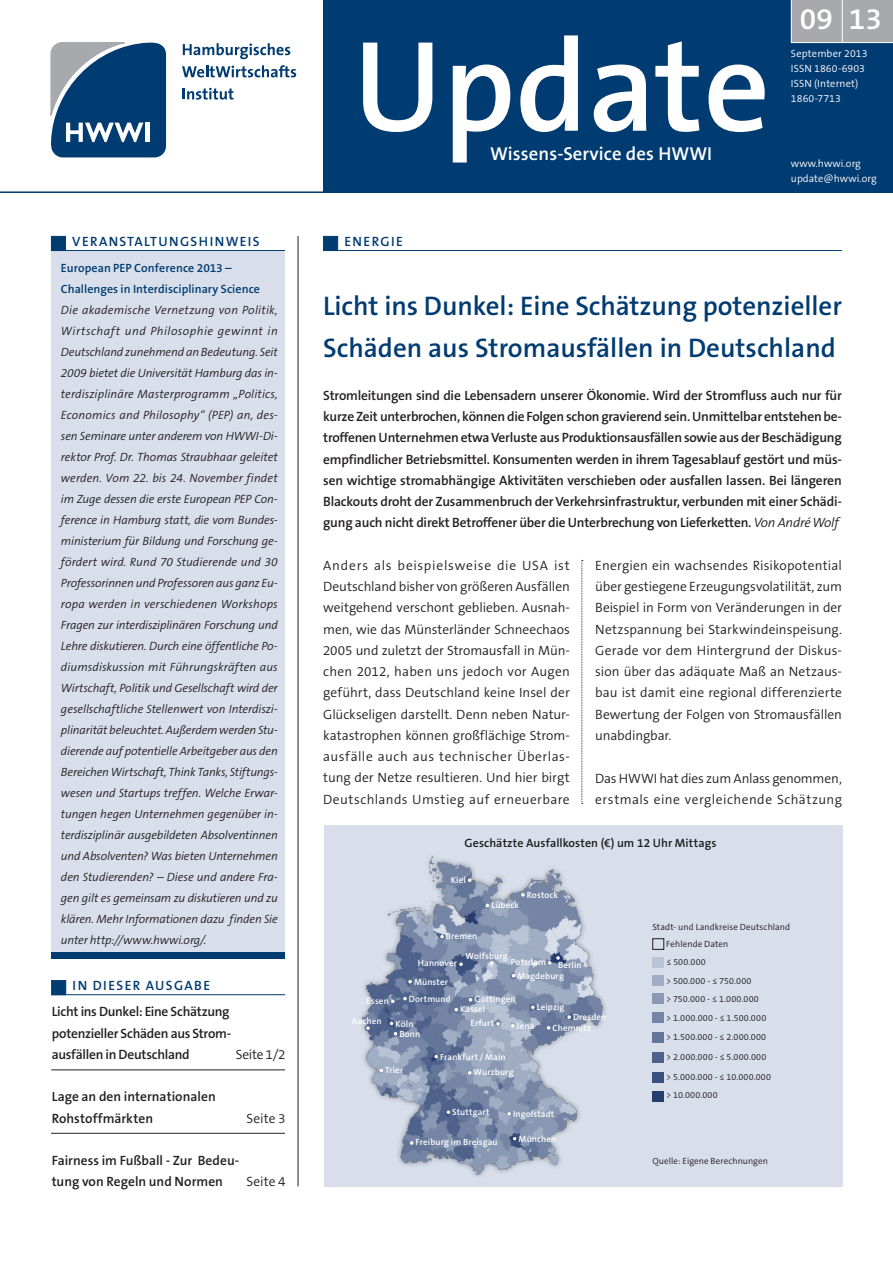
<style>
.page{position:relative;width:893px;height:1263px;background:#fff}
.page>*{position:absolute;margin:0;border:0;box-sizing:border-box;transform-origin:0 0}
.t1{font:600 130.5px "The Sans B6";color:#fff}
.t2{font:600 30px "The Sans B6";color:#fff}
.t3{font:600 27px/42px "The Sans B6";color:#003b71}
.t4{font:600 18.75px "The Sans B6";letter-spacing:.005em;color:#fff}
.t5{font:300 13.5px/21.3px "The Sans B4";color:#231f20;text-align:justify}
.t6{font:600 13.5px/21.3px "The Sans B6";letter-spacing:-.015em;color:#231f20}
.t7{font:300 13.5px/21.3px "The Sans B4";letter-spacing:.025em;color:#231f20}
.t8{font:600 13.5px "The Sans B6";letter-spacing:.1em;color:#003b71}
.t9{font:italic 300 12px/21px "The Sans B4";letter-spacing:-.015em;color:#231f20;text-align:justify}
.t10{font:600 12px/21px "The Sans B6";letter-spacing:.005em;color:#003b71}
.t11{font:600 12px "The Sans B6";letter-spacing:.01em;color:#231f20}
.t12{font:300 10.5px/15px "The Sans B4";letter-spacing:.005em;color:#fff}
.t13{font:600 9px/11.2px "The Sans B6";letter-spacing:.015em;color:#fff}
.t14{font:300 9px/18.8px "The Sans B4";letter-spacing:.015em;color:#231f20}
.s1{font-family:"The Sans B4";font-weight:300;font-style:italic}
</style>
<div class="page">
<div style="left:323px;top:0;width:570px;height:191px;background:#003b71"></div>
<svg style="left:183px;top:88px;width:50px;height:12px"></svg>
<svg style="left:182px;top:65px;width:114px;height:12px"></svg>
<svg style="left:183px;top:43px;width:107px;height:16px"></svg>
<svg style="left:50px;top:42px;width:116px;height:115px;background:#346089"></svg>
<hr style="left:0;top:191px;width:893px;height:2px;background:#003b71">
<div style="left:791px;top:0;width:102px;height:43px;background:#a8a9ad"></div>
<hr style="left:842px;top:0;width:1px;height:43px;background:#fff">
<div style="left:51px;top:251px;width:234px;height:701px;background:#d8dfeb"></div>
<hr style="left:298px;top:236px;width:1px;height:950px;background:#231f20">
<hr style="left:51px;top:250px;width:234px;height:1px;background:#003b71">
<div style="left:51px;top:236px;width:15px;height:15px;background:#003b71"></div>
<div style="left:323px;top:236px;width:15px;height:15px;background:#003b71;border:1px solid #003b71"></div>
<hr style="left:323px;top:250px;width:519px;height:1px;background:#003b71">
<hr style="left:51px;top:994px;width:234px;height:1px;background:#003b71">
<div style="left:51px;top:980px;width:15px;height:15px;background:#003b71;border:1px solid #003b71"></div>
<div style="left:51px;top:952px;width:234px;height:7px;background:#003b71"></div>
<hr style="left:51px;top:1133px;width:234px;height:1px;background:#231f20">
<hr style="left:51px;top:1069px;width:234px;height:1px;background:#231f20">
<svg style="left:581px;top:560px;width:2px;height:244px"></svg>
<svg style="left:324px;top:825px;width:519px;height:361px;background:#bfc8d9"></svg>
<svg style="left:468px;top:878px;width:3px;height:4px"></svg>
<svg style="left:521px;top:893px;width:4px;height:3px"></svg>
<svg style="left:440px;top:935px;width:4px;height:3px"></svg>
<svg style="left:459px;top:962px;width:4px;height:4px"></svg>
<svg style="left:490px;top:961px;width:4px;height:4px"></svg>
<svg style="left:548px;top:956px;width:12px;height:9px"></svg>
<svg style="left:531px;top:1005px;width:4px;height:4px"></svg>
<svg style="left:567px;top:1015px;width:4px;height:4px"></svg>
<svg style="left:507px;top:1112px;width:4px;height:3px"></svg>
<svg style="left:410px;top:1141px;width:3px;height:4px"></svg>
<svg style="left:447px;top:1110px;width:3px;height:4px"></svg>
<svg style="left:366px;top:1026px;width:4px;height:4px"></svg>
<svg style="left:391px;top:999px;width:4px;height:4px"></svg>
<svg style="left:403px;top:997px;width:4px;height:3px"></svg>
<svg style="left:408px;top:980px;width:4px;height:3px"></svg>
<svg style="left:380px;top:1068px;width:3px;height:4px"></svg>
<svg style="left:434px;top:1055px;width:4px;height:3px"></svg>
<svg style="left:496px;top:1022px;width:4px;height:3px"></svg>
<svg style="left:454px;top:1008px;width:4px;height:3px"></svg>
<h1 class="t1" style="left:353px;top:17px;width:419px">Update</h1>
<h3 class="t4" style="left:490px;top:143px;width:224px">Wissens-Service des HWWI</h3>
<p class="t8" style="left:72px;top:234px;width:189px">VERANSTALTUNGSHINWEIS</p>
<p class="t8" style="left:344px;top:234px;width:60px">ENERGIE</p>
<h2 class="t2" style="left:800px;top:2px;width:34px">09</h2>
<p class="t12" style="left:791px;top:46px;width:78px">September 2013<br>ISSN 1860-6903<br>ISSN (Internet)<br>1860-7713</p>
<h2 class="t2" style="left:849px;top:2px;width:34px">13</h2>
<p class="t12" style="left:791px;top:156px;width:87px">www.hwwi.org update@hwwi.org</p>
<p class="t10" style="left:61px;top:258px;width:201px">European PEP Conference 2013 –<br>Challenges in Interdisciplinary Science</p>
<p class="t9" style="left:61px;top:300px;width:218px">Die akademische Vernetzung von Politik, Wirtschaft und Philosophie gewinnt in Deutschland zunehmend an Bedeutung. Seit 2009 bietet die Universität Hamburg das in&shy;terdisziplinäre Masterprogramm „Politics, Economics and Philosophy“ (PEP) an, des&shy;sen Seminare unter anderem von HWWI-Di&shy;rektor Prof. Dr. Thomas Straubhaar geleitet werden. Vom 22. bis 24. November findet im Zuge dessen die erste European PEP Con&shy;ference in Hamburg statt, die vom Bundes&shy;ministerium für Bildung und Forschung ge&shy;fördert wird. Rund 70 Studierende und 30<br>Professorinnen und Professoren aus ganz Eu&shy;ropa werden in verschiedenen Workshops Fragen zur interdisziplinären Forschung und Lehre diskutieren. Durch eine öffentliche Po&shy;diumsdiskussion mit Führungskräften aus Wirtschaft, Politik und Gesellschaft wird der gesellschaftliche Stellenwert von Interdiszi&shy;plinarität beleuchtet. Außerdem werden Stu&shy;dierende auf potentielle Arbeitgeber aus den Bereichen Wirtschaft, Think Tanks, Stiftungs&shy;wesen und Startups treffen. Welche Erwar&shy;tungen hegen Unternehmen gegenüber in&shy;terdisziplinär ausgebildeten Absolventinnen und Absolventen? Was bieten Unternehmen den Studierenden? – Diese und andere Fra&shy;gen gilt es gemeinsam zu diskutieren und zu klären. Mehr Informationen dazu finden Sie unter http://www.hwwi.org/.</p>
<p class="t8" style="left:72px;top:978px;width:139px">IN DIESER AUSGABE</p>
<p class="t6" style="left:52px;top:1001px;width:181px">Licht ins Dunkel: Eine Schätzung potenzieller Schäden aus Strom&shy;ausfällen in Deutschland</p>
<p class="t5" style="left:236px;top:1044px;width:51px">Seite 1/2</p>
<p class="t6" style="left:52px;top:1086px;width:165px">Lage an den internationalen<br>Rohstoffmärkten</p>
<p class="t5" style="left:247px;top:1108px;width:40px">Seite 3</p>
<p class="t6" style="left:52px;top:1150px;width:189px">Fairness im Fußball - Zur Bedeu&shy;tung von Regeln und Normen</p>
<p class="t5" style="left:247px;top:1172px;width:40px">Seite 4</p>
<h3 class="t3" style="left:323px;top:286px;width:520px">Licht ins Dunkel: Eine Schätzung potenzieller<br>Schäden aus Stromausfällen in Deutschland</h3>
<p class="t6" style="left:323px;top:385px;width:520px;text-align:justify">Stromleitungen sind die Lebensadern unserer Ökonomie. Wird der Stromfluss auch nur für kurze Zeit unterbrochen, können die Folgen schon gravierend sein. Unmittelbar entstehen be&shy;troffenen Unternehmen etwa Verluste aus Produktionsausfällen sowie aus der Beschädigung empfindlicher Betriebsmittel. Konsumenten werden in ihrem Tagesablauf gestört und müs&shy;sen wichtige stromabhängige Aktivitäten verschieben oder ausfallen lassen. Bei längeren Blackouts droht der Zusammenbruch der Verkehrsinfrastruktur, verbunden mit einer Schädi&shy;gung auch nicht direkt Betroffener über die Unterbrechung von Lieferketten. <span class="s1">Von André Wolf</span></p>
<p class="t5" style="left:323px;top:555px;width:248px">Anders als beispielsweise die USA ist Deutschland bisher von größeren Ausfällen weitgehend verschont geblieben. Ausnah&shy;men, wie das Münsterländer Schneechaos 2005 und zuletzt der Stromausfall in Mün&shy;chen 2012, haben uns jedoch vor Augen geführt, dass Deutschland keine Insel der Glückseligen darstellt. Denn neben Natur&shy;katastrophen können großflächige Strom&shy;ausfälle auch aus technischer Überlas&shy;tung der Netze resultieren. Und hier birgt Deutschlands Umstieg auf erneuerbare</p>
<p class="t5" style="left:595px;top:555px;width:248px">Energien ein wachsendes Risikopotential über gestiegene Erzeugungsvolatilität, zum Beispiel in Form von Veränderungen in der Netzspannung bei Starkwindeinspeisung.<br>Gerade vor dem Hintergrund der Diskus&shy;sion über das adäquate Maß an Netzaus&shy;bau ist damit eine regional differenzierte Bewertung der Folgen von Stromausfällen unabdingbar.</p>
<p class="t7" style="left:595px;top:768px;width:248px">Das HWWI hat dies zum Anlass genommen, erstmals eine vergleichende Schätzung</p>
<p class="t11" style="left:464px;top:837px;width:253px">Geschätzte Ausfallkosten (€) um 12 Uhr Mittags</p>
<p class="t13" style="left:451px;top:875px;width:17px">Kiel</p>
<p class="t13" style="left:491px;top:900px;width:29px">Lübeck</p>
<p class="t13" style="left:527px;top:889px;width:33px">Rostock</p>
<p class="t13" style="left:446px;top:931px;width:33px">Bremen</p>
<p class="t13" style="left:418px;top:958px;width:41px">Hannover</p>
<p class="t13" style="left:466px;top:951px;width:44px">Wolfsburg</p>
<p class="t13" style="left:511px;top:956px;width:37px">Potsdam</p>
<p class="t13" style="left:517px;top:960px;width:66px;text-indent:41px">Berlin<br>Magdeburg</p>
<p class="t13" style="left:537px;top:1001px;width:29px">Leipzig</p>
<p class="t13" style="left:552px;top:1012px;width:55px;text-indent:21px">Dresden<br>Chemnitz</p>
<p class="t13" style="left:414px;top:976px;width:35px">Münster</p>
<p class="t13" style="left:367px;top:996px;width:24px">Essen</p>
<p class="t13" style="left:409px;top:993px;width:43px">Dortmund</p>
<p class="t13" style="left:474px;top:993px;width:43px">Göttingen</p>
<p class="t13" style="left:460px;top:1004px;width:27px">Kassel</p>
<p class="t13" style="left:352px;top:1016px;width:31px">Aachen</p>
<p class="t13" style="left:395px;top:1018px;width:19px">Köln</p>
<p class="t13" style="left:470px;top:1018px;width:25px">Erfurt</p>
<p class="t13" style="left:517px;top:1020px;width:19px">Jena</p>
<p class="t13" style="left:399px;top:1029px;width:22px">Bonn</p>
<p class="t13" style="left:385px;top:1065px;width:20px">Trier</p>
<p class="t13" style="left:440px;top:1051px;width:67px">Frankfurt / Main</p>
<p class="t13" style="left:474px;top:1067px;width:41px">Würzburg</p>
<p class="t13" style="left:452px;top:1107px;width:39px">Stuttgart</p>
<p class="t13" style="left:416px;top:1137px;width:84px">Freiburg im Breisgau</p>
<p class="t13" style="left:513px;top:1108px;width:43px">Ingolstadt</p>
<p class="t13" style="left:519px;top:1133px;width:39px">München</p>
<p class="t14" style="left:652px;top:918px;width:139px">Stadt- und Landkreise Deutschland</p>
<p class="t14" style="left:666px;top:934px;width:64px">Fehlende Daten</p>
<p class="t14" style="left:666px;top:971px;width:102px">&gt; 500.000 - ≤ 750.000<br>&gt; 750.000 - ≤ 1.000.000<br>&gt; 1.000.000 - ≤ 1.500.000 &gt; 1.500.000 - ≤ 2.000.000</p>
<p class="t14" style="left:666px;top:1048px;width:102px">&gt; 2.000.000 - ≤ 5.000.000</p>
<p class="t14" style="left:666px;top:1068px;width:106px;line-height:18.3px">&gt; 5.000.000 - ≤ 10.000.000 &gt; 10.000.000</p>
<p class="t14" style="left:666px;top:953px;width:41px">≤ 500.000</p>
<p class="t14" style="left:652px;top:1152px;width:117px">Quelle: Eigene Berechnungen</p>
</div>
